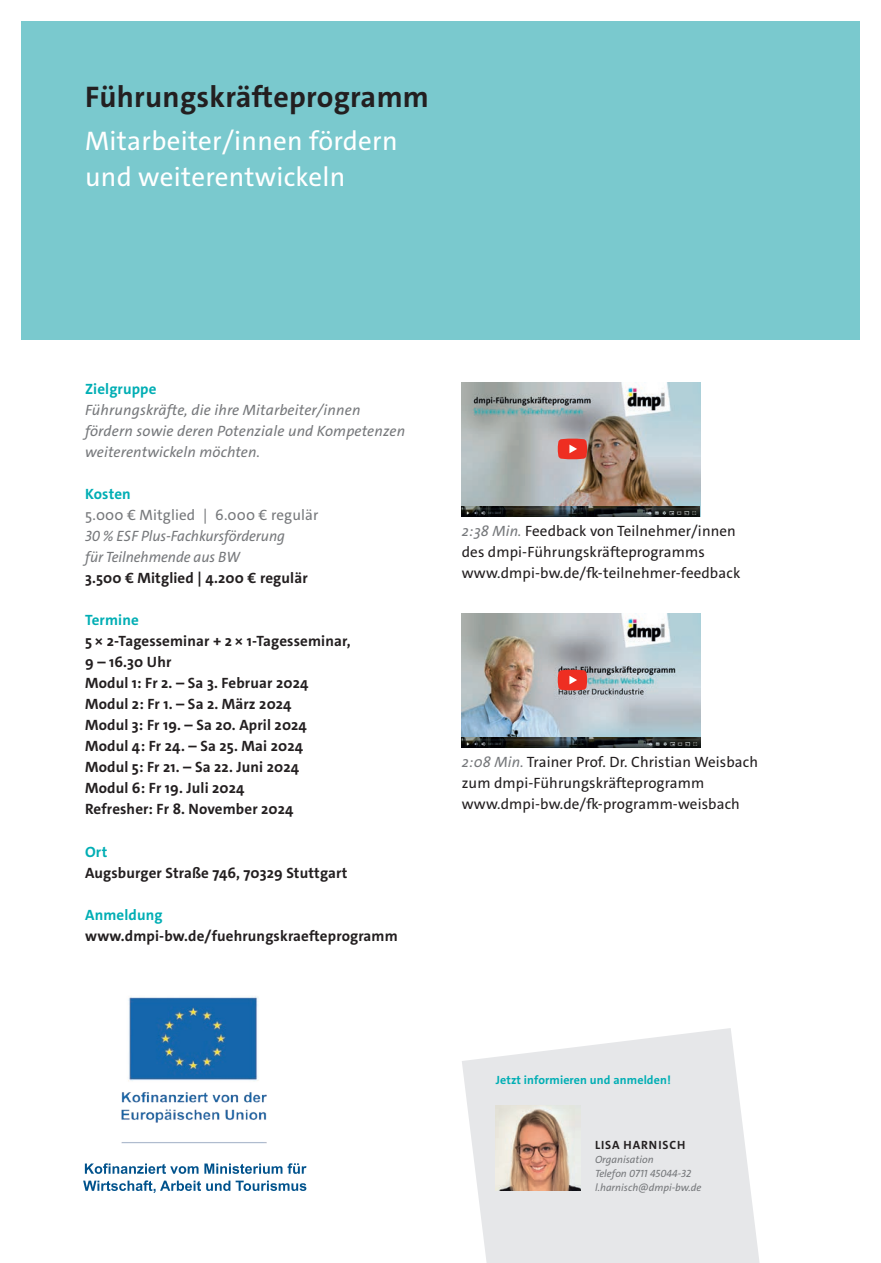
<style>
.page{position:relative;width:881px;height:1263px;background:#fff}
.page>*{position:absolute;margin:0;border:0;box-sizing:border-box;transform-origin:0 0}
.Kurs-Titel{font:700 30px "The Sans";letter-spacing:.01em;color:#231f20}
.Seminar-Untertitel{font:27px/36px "The Sans";letter-spacing:.01em;color:#fff}
.Copy_ohne_Einzug{font:15px/21px "The Sans";letter-spacing:.01em;color:#231f20}
.Infos-Datum_bold{font:700 15px/21px "The Sans";letter-spacing:.01em;color:#231f20}
.Preise_schwarz_bold{font:700 15px/21px "The Sans";letter-spacing:.01em;color:#231f20}
.Copy_italic{font:italic 15px/21px "The Sans";letter-spacing:.01em;color:#76787b}
.Preise_kursiv_grau{font:italic 15px/21px "The Sans";letter-spacing:-.005em;color:#76787b}
.Subline_türkis{font:700 15px "The Sans";letter-spacing:.01em;color:#00aeb4}
.Subline_türkis-2{font:700 15px "The Sans";letter-spacing:.01em;color:#231f20}
.Preise_grau{font:15px "The Sans";letter-spacing:.01em;color:#76787b}
.Fussnote_Partnerverbände{font:700 12px "The Sans";letter-spacing:.01em;color:#00aeb4}
.Portraits_-_Name{font:700 12px "The Sans";letter-spacing:.075em;color:#231f20}
.Portraits_-_copy{font:italic 10.5px "The Sans";color:#76787b}
.s1{font-style:italic;color:#76787b}
</style>
<div class="page">
<div style="left:21px;top:21px;width:838px;height:319px;background:#7ac9ce"></div>
<svg style="left:462px;top:1028px;width:297px;height:235px;fill:#e6e7e9"></svg>
<img style="left:495px;top:1105px;width:85px;height:85px">
<img style="left:121px;top:996px;width:146px;height:148px">
<img style="left:85px;top:1163px;width:221px;height:11px">
<img style="left:83px;top:1180px;width:186px;height:11px">
<img style="left:461px;top:383px;width:238px;height:124px">
<svg style="left:557px;top:439px;width:30px;height:20px"></svg>
<img style="left:461px;top:507px;width:238px;height:10px">
<img style="left:461px;top:614px;width:238px;height:124px">
<svg style="left:557px;top:670px;width:30px;height:20px"></svg>
<img style="left:461px;top:738px;width:238px;height:10px">
<p class="Kurs-Titel" style="left:85px;top:78px;width:345px">Führungskräfteprogramm</p>
<p class="Seminar-Untertitel" style="left:85px;top:123px;width:314px">Mitarbeiter/innen fördern und weiterentwickeln</p>
<p class="Subline_türkis" style="left:85px;top:379px;width:73px">Zielgruppe</p>
<p class="Copy_italic" style="left:85px;top:399px;width:321px">Führungskräfte, die ihre Mitarbeiter/innen fördern sowie deren Potenziale und Kompetenzen weiterentwickeln möchten.</p>
<p class="Subline_türkis" style="left:85px;top:484px;width:47px">Kosten</p>
<p class="Preise_grau" style="left:85px;top:505px;width:235px">5.000 € Mitglied | 6.000 € regulär</p>
<p class="Preise_kursiv_grau" style="left:85px;top:526px;width:201px">30 % ESF Plus-Fachkursförderung für Teilnehmende aus BW</p>
<p class="Preise_schwarz_bold" style="left:85px;top:568px;width:224px">3.500 € Mitglied | 4.200 € regulär</p>
<p class="Subline_türkis" style="left:85px;top:611px;width:55px">Termine</p>
<p class="Preise_schwarz_bold" style="left:85px;top:631px;width:267px">5 × 2-Tagesseminar + 2 × 1-Tagesseminar,<br>9 – 16.30 Uhr</p>
<p class="Infos-Datum_bold" style="left:85px;top:673px;width:225px">Modul 1: Fr 2. – Sa 3. Februar 2024<br>Modul 2: Fr 1. – Sa 2. März 2024<br>Modul 3: Fr 19. – Sa 20. April 2024<br>Modul 4: Fr 24. – Sa 25. Mai 2024<br>Modul 5: Fr 21. – Sa 22. Juni 2024<br>Modul 6: Fr 19. Juli 2024</p>
<p class="Infos-Datum_bold" style="left:85px;top:799px;width:210px">Refresher: Fr 8. November 2024</p>
<p class="Subline_türkis" style="left:85px;top:842px;width:24px">Ort</p>
<p class="Subline_türkis-2" style="left:85px;top:863px;width:264px">Augsburger Straße 746, 70329 Stuttgart</p>
<p class="Subline_türkis" style="left:85px;top:905px;width:79px">Anmeldung</p>
<p class="Preise_schwarz_bold" style="left:85px;top:925px;width:314px">www.dmpi-bw.de/fuehrungskraefteprogramm</p>
<p class="Copy_ohne_Einzug" style="left:461px;top:521px;width:280px"><span class="s1">2:38 Min.</span> Feedback von Teilnehmer/innen des dmpi-Führungskräfteprogramms www.dmpi-bw.de/fk-teilnehmer-feedback</p>
<p class="Copy_ohne_Einzug" style="left:461px;top:752px;width:298px"><span class="s1">2:08 Min.</span> Trainer Prof. Dr. Christian Weisbach zum dmpi-Führungskräfteprogramm www.dmpi-bw.de/fk-programm-weisbach</p>
<p class="Fussnote_Partnerverbände" style="left:495px;top:1072px;width:176px">Jetzt informieren und anmelden!</p>
<p class="Portraits_-_Name" style="left:594px;top:1137px;width:92px">LISA HARNISCH</p>
<p class="Portraits_-_copy" style="left:594px;top:1152px;width:60px">Organisation</p>
<p class="Portraits_-_copy" style="left:594px;top:1166px;width:98px">Telefon 0711 45044-32</p>
<p class="Portraits_-_copy" style="left:594px;top:1180px;width:108px">l.harnisch@dmpi-bw.de</p>
</div>
